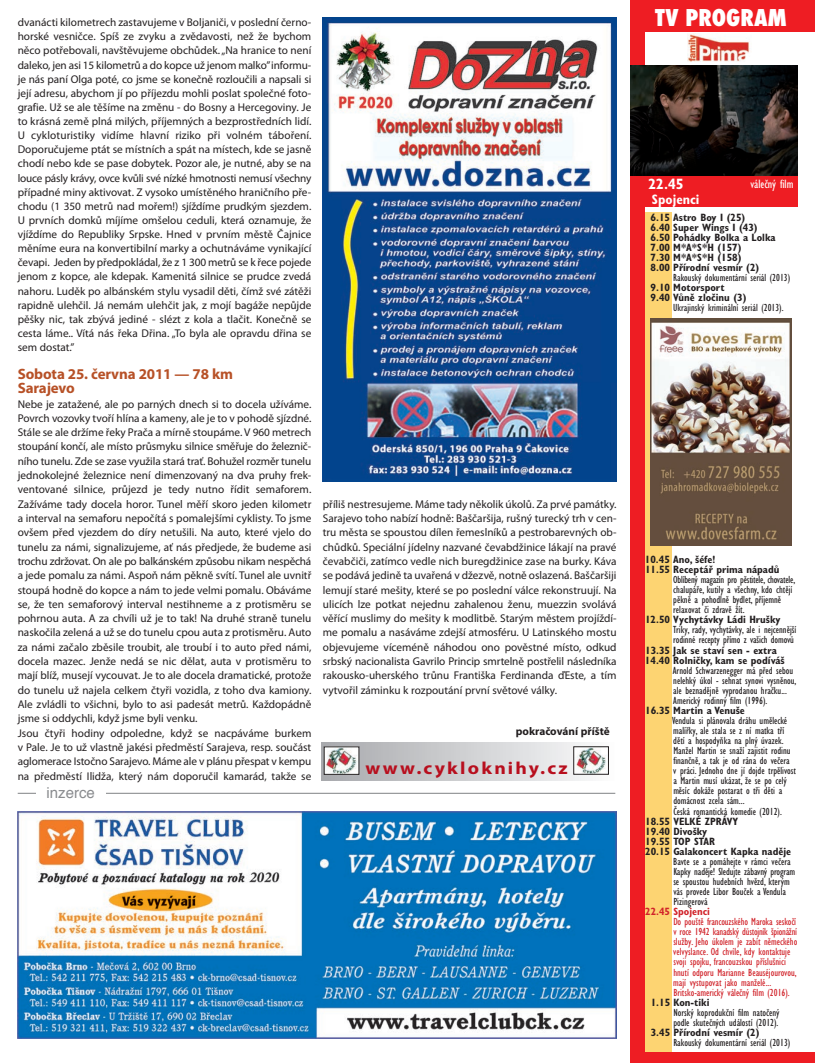
<style>
.page{position:relative;width:815px;height:1063px;background:#fff}
.page>*{position:absolute;margin:0;border:0;box-sizing:border-box;transform-origin:0 0}
.t1{font:800 condensed 22.5px "Futura";color:#fff}
.t2{font:700 17.5px "Myriad Pro";letter-spacing:.11em;color:#b80f1e;scale:1.12 1}
.t3{font:700 15px/14.1px "Myriad Pro";letter-spacing:-.01em;color:#b75127}
.t4{font:15px "Helvetica";color:#8a8c8f}
.t5{font:700 condensed 15px "Gill Sans CE";color:#fff}
.t6{font:700 condensed 13.75px "Gill Sans CE";color:#fff}
.t7{font:condensed 12.5px "Gill Sans CE";color:#fff}
.t8{font:11.25px/14.2px "Myriad Pro";color:#231f20;text-align:justify}
.t9{font:700 11.25px "Myriad Pro";color:#231f20}
.t10{font:condensed 10.62px/10px "Gill Sans CE";color:#231f20}
.t11{font:700 condensed 10.62px/10px "Gill Sans CE";color:#231f20}
.t12{font:condensed 10.62px/10px "Gill Sans CE";color:#d1232a}
.t13{font:700 condensed 10.62px "Gill Sans CE";color:#d1232a}
</style>
<div class="page">
<div style="left:631px;top:0;width:184px;height:32px;background:#ee1d23"></div>
<div style="left:631px;top:175px;width:166px;height:32px;background:#ee1d23"></div>
<img style="left:687px;top:33px;width:63px;height:29px">
<div style="left:631px;top:0;width:14px;height:1063px;background:#ee1d23"></div>
<div style="left:631px;top:1052px;width:184px;height:11px;background:#ee1d23"></div>
<div style="left:645px;top:213px;width:26px;height:839px;background:#fdd472"></div>
<img style="left:631px;top:66px;width:166px;height:109px">
<img style="left:18px;top:811px;width:599px;height:227px">
<hr style="left:18px;top:793px;width:597px;height:1px;background:#808285">
<div style="left:36px;top:785px;width:69px;height:21px;background:#fff"></div>
<div style="left:321px;top:742px;width:294px;height:38px;background:linear-gradient(to right,#9e9fa2,#fff)"></div>
<img style="left:326px;top:749px;width:31px;height:24px">
<div style="left:324px;top:747px;width:35px;height:28px;border:1px solid #231f20"></div>
<img style="left:575px;top:748px;width:32px;height:25px">
<div style="left:573px;top:746px;width:36px;height:29px;border:1px solid #231f20"></div>
<img style="left:323px;top:18px;width:294px;height:464px">
<img style="left:650px;top:319px;width:142px;height:227px">
<p class="t8" style="left:18px;top:15px;width:295px">dvanácti kilometrech zastavujeme v Boljaniči, v poslední černo&shy;horské vesničce. Spíš ze zvyku a zvědavosti, než že bychom něco potřebovali, navštěvujeme obchůdek. „Na hranice to není daleko, jen asi 15 kilometrů a do kopce už jenom malko” informu&shy;je nás paní Olga poté, co jsme se konečně rozloučili a napsali si její adresu, abychom jí po příjezdu mohli poslat společné foto&shy;grafie. Už se ale těšíme na změnu - do Bosny a Hercegoviny. Je to krásná země plná milých, příjemných a bezprostředních lidí.<br>U cykloturistiky vidíme hlavní riziko při volném táboření.<br>Doporučujeme ptát se místních a spát na místech, kde se jasně chodí nebo kde se pase dobytek. Pozor ale, je nutné, aby se na louce pásly krávy, ovce kvůli své nízké hmotnosti nemusí všechny případné miny aktivovat. Z vysoko umístěného hraničního pře&shy;chodu (1 350 metrů nad mořem!) sjíždíme prudkým sjezdem.<br>U prvních domků míjíme omšelou ceduli, která oznamuje, že vjíždíme do Republiky Srpske. Hned v prvním městě Čajnice měníme eura na konvertibilní marky a ochutnáváme vynikající čevapi. Jeden by předpokládal, že z 1 300 metrů se k řece pojede jenom z kopce, ale kdepak. Kamenitá silnice se prudce zvedá nahoru. Luděk po albánském stylu vysadil děti, čímž své zátěži rapidně ulehčil. Já nemám ulehčit jak, z mojí bagáže nepůjde pěšky nic, tak zbývá jediné - slézt z kola a tlačit. Konečně se cesta láme.. Vítá nás řeka Dřina. „To byla ale opravdu dřina se sem dostat.”</p>
<h3 class="t3" style="left:18px;top:367px;width:217px">Sobota 25. června 2011 — 78 km<br>Sarajevo</h3>
<p class="t8" style="left:18px;top:396px;width:295px;text-align:left">Nebe je zatažené, ale po parných dnech si to docela užíváme.<br>Povrch vozovky tvoří hlína a kameny, ale je to v pohodě sjízdné.<br>Stále se ale držíme řeky Prača a mírně stoupáme. V 960 metrech stoupání končí, ale místo průsmyku silnice směřuje do železnič&shy;ního tunelu. Zde se zase využila stará trať. Bohužel rozměr tunelu jednokolejné železnice není dimenzovaný na dva pruhy frek&shy;ventované silnice, průjezd je tedy nutno řídit semaforem.<br>Zažíváme tady docela horor. Tunel měří skoro jeden kilometr a interval na semaforu nepočítá s pomalejšími cyklisty. To jsme ovšem před vjezdem do díry netušili. Na auto, které vjelo do tunelu za námi, signalizujeme, ať nás předjede, že budeme asi trochu zdržovat. On ale po balkánském způsobu nikam nespěchá a jede pomalu za námi. Aspoň nám pěkně svítí. Tunel ale uvnitř stoupá hodně do kopce a nám to jede velmi pomalu. Obáváme se, že ten semaforový interval nestihneme a z protisměru se pohrnou auta. A za chvíli už je to tak! Na druhé straně tunelu naskočila zelená a už se do tunelu cpou auta z protisměru. Auto za námi začalo zběsile troubit, ale troubí i to auto před námi, docela mazec. Jenže nedá se nic dělat, auta v protisměru to mají blíž, musejí vycouvat. Je to ale docela dramatické, protože do tunelu už najela celkem čtyři vozidla, z toho dva kamiony.<br>Ale zvládli to všichni, bylo to asi padesát metrů. Každopádně jsme si oddychli, když jsme byli venku.<br>Jsou čtyři hodiny odpoledne, když se nacpáváme burkem v Pale. Je to už vlastně jakési předměstí Sarajeva, resp. součást aglomerace Istočno Sarajevo. Máme ale v plánu přespat v kempu na předměstí Ilidža, který nám doporučil kamarád, takže se</p>
<h3 class="t4" style="left:47px;top:781px;width:50px">inzerce</h3>
<p class="t8" style="left:323px;top:497px;width:295px">příliš nestresujeme. Máme tady několik úkolů. Za prvé památky.<br>Sarajevo toho nabízí hodně: Baščaršija, rušný turecký trh v cen&shy;tru města se spoustou dílen řemeslníků a pestrobarevných ob&shy;chůdků. Speciální jídelny nazvané čevabdžinice lákají na pravé čevabčiči, zatímco vedle nich buregdžinice zase na burky. Káva se podává jedině ta uvařená v džezvě, notně oslazená. Baščaršiji lemují staré mešity, které se po poslední válce rekonstruují. Na ulicích lze potkat nejednu zahalenou ženu, muezzin svolává věřící muslimy do mešity k modlitbě. Starým městem projíždí&shy;me pomalu a nasáváme zdejší atmosféru. U Latinského mostu objevujeme víceméně náhodou ono pověstné místo, odkud srbský nacionalista Gavrilo Princip smrtelně postřelil následníka rakousko-uherského trůnu Františka Ferdinanda ďEste, a tím vytvořil záminku k rozpoutání první světové války.</p>
<p class="t9" style="left:516px;top:724px;width:95px">pokračování příště</p>
<h2 class="t2" style="left:365px;top:756px;width:182px">www.cykloknihy.cz</h2>
<h1 class="t1" style="left:655px;top:2px;width:133px">TV PROGRAM</h1>
<h3 class="t5" style="left:648px;top:175px;width:37px">22.45</h3>
<p class="t6" style="left:652px;top:191px;width:49px">Spojenci</p>
<p class="t7" style="left:750px;top:176px;width:44px">válečný film</p>
<p class="t11" style="left:651px;top:212px;width:127px">6.15 Astro Boy I (25)<br>6.40 Super Wings I (43)<br>6.50 Pohádky Bolka a Lolka<br>7.00 M*A*S*H (157)<br>7.30 M*A*S*H (158)<br>8.00 Přírodní vesmír (2)</p>
<p class="t10" style="left:673px;top:273px;width:118px">Rakouský dokumentární seriál (2013)</p>
<p class="t11" style="left:651px;top:283px;width:97px">9.10 Motorsport<br>9.40 Vůně zločinu (3)</p>
<p class="t10" style="left:673px;top:303px;width:112px">Ukrajinský kriminální seriál (2013).</p>
<p class="t11" style="left:645px;top:554px;width:136px">10.45 Ano, šéfe!<br>11.55 Receptář prima nápadů</p>
<p class="t10" style="left:673px;top:575px;width:124px">Oblíbený magazín pro pěstitele, chovatele, chalupáře, kutily a všechny, kdo chtějí pěkně a pohodlně bydlet, příjemně relaxovat či zdravě žít.</p>
<p class="t11" style="left:645px;top:615px;width:137px">12.50 Vychytávky Ládi Hrušky</p>
<p class="t10" style="left:673px;top:625px;width:125px">Triky, rady, vychytávky, ale i nejcennější rodinné recepty přímo z vašich domovů</p>
<p class="t11" style="left:645px;top:645px;width:141px">13.35 Jak se staví sen - extra<br>14.40 Rolničky, kam se podíváš</p>
<p class="t10" style="left:673px;top:665px;width:125px">Arnold Schwarzenegger má před sebou nelehký úkol - sehnat synovi vysněnou, ale beznadějně vyprodanou hračku...<br>Americký rodinný film (1996).</p>
<p class="t11" style="left:645px;top:705px;width:101px">16.35 Martin a Venuše</p>
<p class="t10" style="left:672px;top:715px;width:125px">Vendula si plánovala dráhu umělecké malířky, ale stala se z ní matka tří dětí a hospodyňka na plný úvazek.<br>Manžel Martin se snaží zajistit rodinu finančně, a tak je od rána do večera<br>v práci. Jednoho dne jí dojde trpělivost a Martin musí ukázat, že se po celý měsíc dokáže postarat o tři děti a domácnost zcela sám...<br>Česká romantická komedie (2012).</p>
<p class="t11" style="left:645px;top:816px;width:148px">18.55 VELKÉ ZPRÁVY<br>19.40 Divošky<br>19.55 TOP STAR<br>20.15 Galakoncert Kapka naděje</p>
<p class="t10" style="left:673px;top:856px;width:123px">Bavte se a pomáhejte v rámci večera<br>Kapky naděje! Sledujte zábavný program se spoustou hudebních hvězd, kterým vás provede Libor Bouček a Vendula<br>Pizingerová</p>
<p class="t13" style="left:645px;top:905px;width:66px">22.45 Spojenci</p>
<p class="t12" style="left:673px;top:917px;width:126px">Do pouště francouzského Maroka seskočí v roce 1942 kanadský důstojník špionážní služby. Jeho úkolem je zabít německého velvyslance. Od chvíle, kdy kontaktuje svoji spojku, francouzskou příslušnici hnutí odporu Marianne Beauséjourovou, mají vystupovat jako manželé...<br>Britsko-americký válečný film (2016).</p>
<p class="t11" style="left:651px;top:997px;width:60px">1.15 Kon-tiki</p>
<p class="t10" style="left:673px;top:1007px;width:108px">Norský koprodukční film natočený podle skutečných událostí (2012).</p>
<p class="t11" style="left:651px;top:1027px;width:110px">3.45 Přírodní vesmír (2)</p>
<p class="t10" style="left:673px;top:1037px;width:118px">Rakouský dokumentární seriál (2013)</p>
</div>
